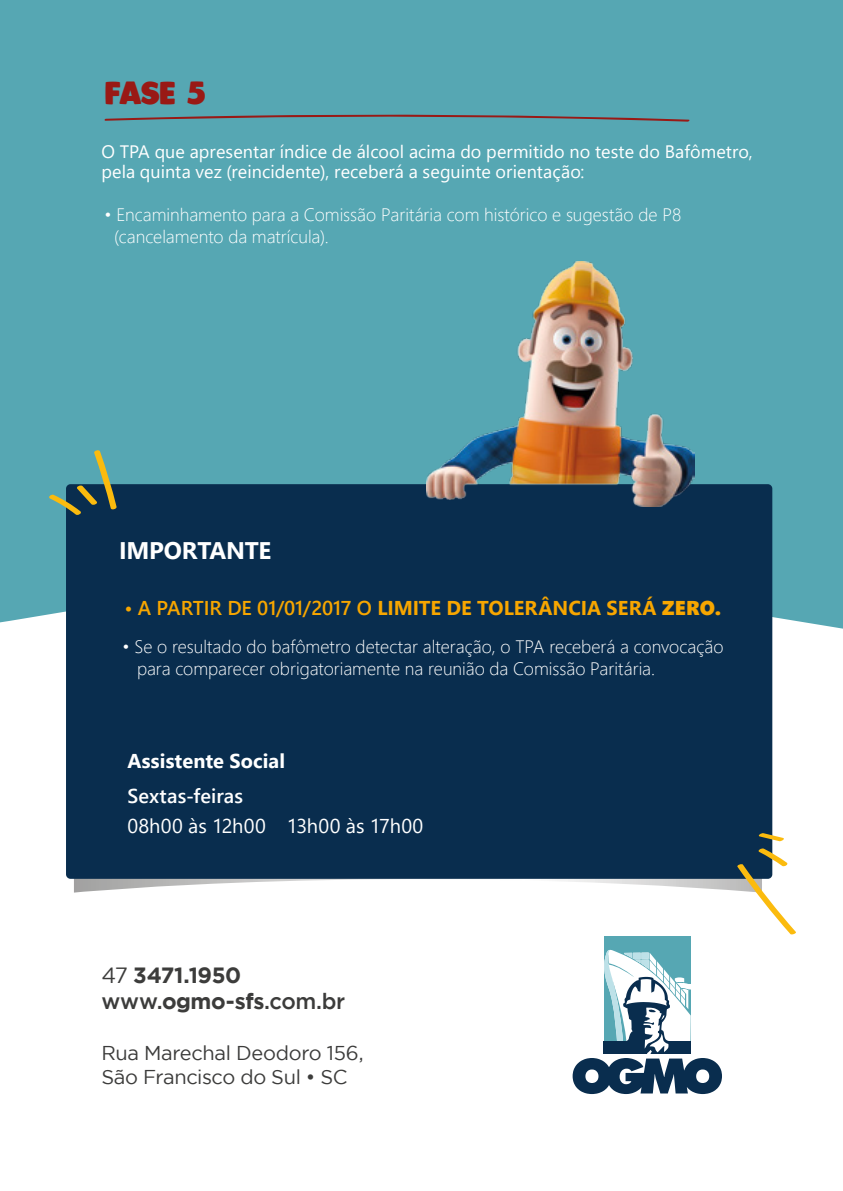
<style>
.page{position:relative;width:843px;height:1191px;background:#fff}
.page>*{position:absolute;margin:0;border:0;box-sizing:border-box;transform-origin:0 0}
.t1{font:30.8px "Plump";color:#991915}
.t2{font:700 24px "Segoe UI";letter-spacing:-.015em;color:#fff}
.t3{font:700 22px/25.8px "Gotham";letter-spacing:-.02em;color:#3c3c3b}
.t4{font:700 20px "Segoe UI";color:#f7a600}
.t5{font:20px/24px "Gotham";letter-spacing:-.015em;color:#3c3c3b}
.t6{font:20px "Segoe UI";letter-spacing:.005em;color:#fff}
.t7{font:700 20px "Segoe UI";letter-spacing:.005em;color:#fff}
.t8{font:600 20px "Segoe UI";letter-spacing:.005em;color:#fff}
.t9{font:300 18px/22px "Segoe UI";color:#fff}
.t10{font:18px/20px "Segoe UI";letter-spacing:.005em;color:#fff}
.s1{font-weight:600}
.s2{font-family:"Segoe UI Black";font-weight:400}
.s3{font-weight:400}
.s4{font-weight:500}
</style>
<div class="page">
<div style="left:0;top:0;width:843px;height:633px;background:#56a7b3"></div>
<div style="left:604px;top:935px;width:86px;height:118px;background:#56a7b3"></div>
<svg style="left:572px;top:948px;width:150px;height:146px"></svg>
<svg style="left:104px;top:113px;width:586px;height:9px;background:#64878f"></svg>
<svg style="left:74px;top:879px;width:662px;height:13px"></svg>
<div style="left:66px;top:484px;width:706px;height:395px;background:#092d4e;border-radius:4px"></div>
<img style="left:426px;top:261px;width:268px;height:246px">
<svg style="left:47px;top:449px;width:70px;height:67px"></svg>
<svg style="left:758px;top:832px;width:26px;height:9px"></svg>
<svg style="left:736px;top:847px;width:60px;height:88px"></svg>
<h1 class="t1" style="left:104px;top:75px;width:103px">FASE 5</h1>
<p class="t10" style="left:101px;top:141px;width:653px">O TPA que apresentar índice de álcool acima do permitido no teste do Bafômetro, pela quinta vez (reincidente), receberá a seguinte orientação:</p>
<p class="t9" style="left:114px;top:203px;width:568px;text-indent:-10px">• Encaminhamento para a Comissão Paritária com histórico e sugestão de P8 (cancelamento da matrícula).</p>
<h2 class="t2" style="left:119px;top:531px;width:153px">IMPORTANTE</h2>
<p class="t4" style="left:124px;top:591px;width:598px"><span class="s1">• A PARTIR DE 01/01/2017 O</span> LIMITE DE TOLERÂNCIA SERÁ <span class="s2">ZERO.</span></p>
<p class="t9" style="left:137px;top:635px;width:588px;text-indent:-15px">• Se o resultado do bafômetro detectar alteração, o TPA receberá a convocação para comparecer obrigatoriamente na reunião da Comissão Paritária.</p>
<p class="t7" style="left:127px;top:744px;width:159px">Assistente Social</p>
<p class="t8" style="left:127px;top:779px;width:117px">Sextas-feiras</p>
<p class="t6" style="left:127px;top:810px;width:297px">08h00 às 12h00 13h00 às 17h00</p>
<p class="t3" style="left:101px;top:962px;width:245px"><span class="s3">47</span> 3471.1950 <span class="s4">www.</span>ogmo-sfs<span class="s4">.com.br</span></p>
<p class="t5" style="left:101px;top:1040px;width:264px">Rua Marechal Deodoro 156,<br>São Francisco do Sul • SC</p>
</div>
